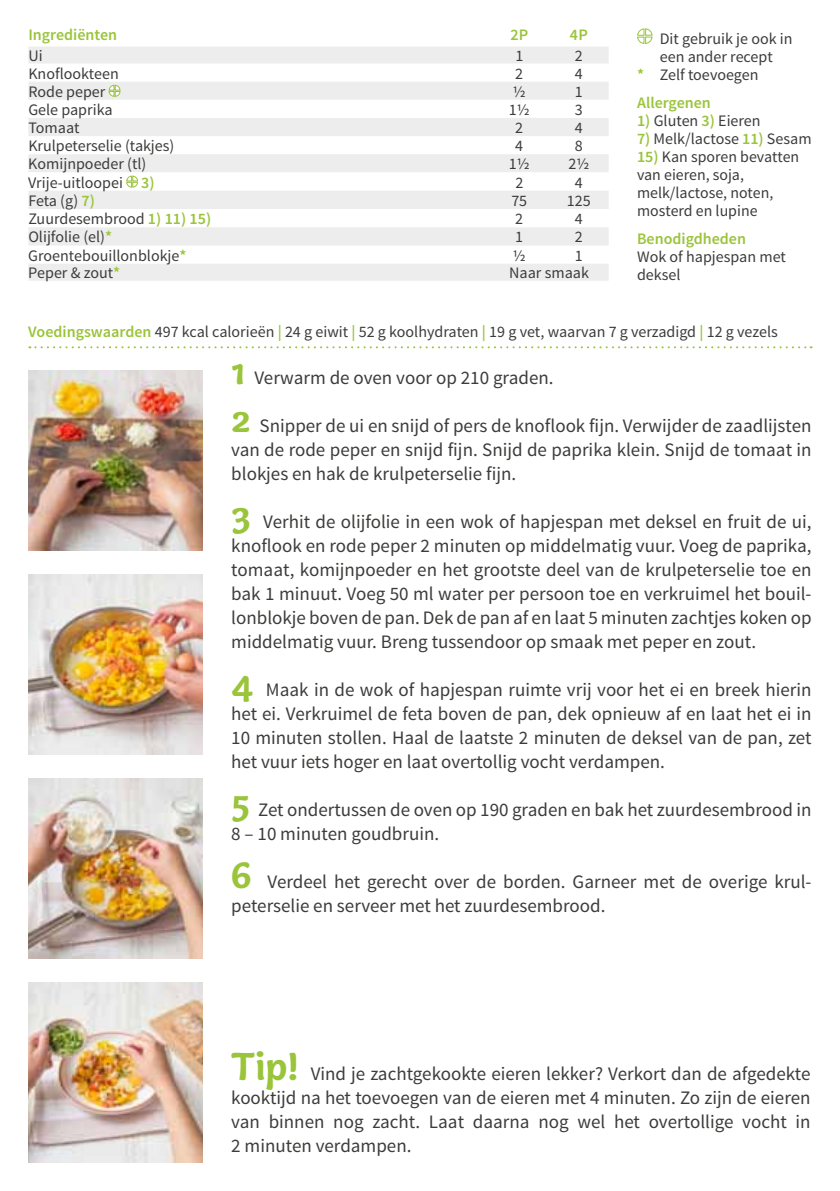
<style>
.page{position:relative;width:840px;height:1191px;background:#fff}
.page>*{position:absolute;margin:0;border:0;box-sizing:border-box;transform-origin:0 0}
.t1{font:19px/24px "Source Sans Pro";color:#3c3c3b;text-align:justify}
.t2{font:16px/18px "Source Sans Pro";color:#3c3c3b}
.t3{font:600 16px "Source Sans Pro";color:#9ac43a}
.s1{font-weight:600;color:#9ac43a}
.s2{font-family:"Capucine Basic";font-weight:700;font-size:40px;color:#9ac43a}
</style>
<div class="page">
<svg style="left:29px;top:346px;width:782px;height:2px"></svg>
<svg style="left:637px;top:28px;width:15px;height:16px"></svg>
<svg style="left:28px;top:47px;width:580px;height:53px;fill:#ededed"></svg>
<svg style="left:28px;top:118px;width:580px;height:65px;fill:#ededed"></svg>
<svg style="left:28px;top:191px;width:580px;height:90px;fill:#ededed"></svg>
<svg style="left:108px;top:84px;width:13px;height:13px"></svg>
<svg style="left:126px;top:175px;width:12px;height:13px"></svg>
<img style="left:28px;top:982px;width:175px;height:180px">
<img style="left:28px;top:778px;width:175px;height:180px">
<img style="left:28px;top:574px;width:175px;height:180px">
<img style="left:28px;top:370px;width:175px;height:180px">
<p class="t3" style="left:28px;top:25px;width:90px">Ingrediënten</p>
<p class="t3" style="left:510px;top:25px;width:19px">2P</p>
<p class="t3" style="left:569px;top:25px;width:19px">4P</p>
<p class="t2" style="left:28px;top:47px;width:16px">Ui</p>
<p class="t2" style="left:515px;top:47px;width:9px">1</p>
<p class="t2" style="left:574px;top:47px;width:9px">2</p>
<p class="t2" style="left:28px;top:65px;width:92px">Knoflookteen</p>
<p class="t2" style="left:515px;top:65px;width:9px">2</p>
<p class="t2" style="left:574px;top:65px;width:9px">4</p>
<p class="t2" style="left:28px;top:83px;width:79px">Rode peper</p>
<p class="t2" style="left:512px;top:83px;width:14px">½</p>
<p class="t2" style="left:574px;top:83px;width:9px">1</p>
<p class="t2" style="left:28px;top:101px;width:86px">Gele paprika</p>
<p class="t2" style="left:508px;top:101px;width:22px">1½</p>
<p class="t2" style="left:574px;top:101px;width:9px">3</p>
<p class="t2" style="left:28px;top:119px;width:53px">Tomaat</p>
<p class="t2" style="left:515px;top:119px;width:9px">2</p>
<p class="t2" style="left:574px;top:119px;width:9px">4</p>
<p class="t2" style="left:28px;top:137px;width:147px">Krulpeterselie (takjes)</p>
<p class="t2" style="left:515px;top:137px;width:9px">4</p>
<p class="t2" style="left:574px;top:137px;width:9px">8</p>
<p class="t2" style="left:28px;top:155px;width:119px">Komijnpoeder (tl)</p>
<p class="t2" style="left:508px;top:155px;width:22px">1½</p>
<p class="t2" style="left:568px;top:155px;width:22px">2½</p>
<p class="t2" style="left:28px;top:173px;width:128px">Vrije-uitloopei <span class="s1">3)</span></p>
<p class="t2" style="left:515px;top:173px;width:9px">2</p>
<p class="t2" style="left:574px;top:173px;width:9px">4</p>
<p class="t2" style="left:28px;top:192px;width:68px">Feta (g) <span class="s1">7)</span></p>
<p class="t2" style="left:511px;top:192px;width:17px">75</p>
<p class="t2" style="left:566px;top:192px;width:25px">125</p>
<p class="t2" style="left:28px;top:210px;width:184px">Zuurdesembrood <span class="s1">1) 11) 15)</span></p>
<p class="t2" style="left:515px;top:210px;width:9px">2</p>
<p class="t2" style="left:574px;top:210px;width:9px">4</p>
<p class="t2" style="left:28px;top:228px;width:85px">Olijfolie (el)<span class="s1">*</span></p>
<p class="t2" style="left:515px;top:228px;width:9px">1</p>
<p class="t2" style="left:574px;top:228px;width:9px">2</p>
<p class="t2" style="left:28px;top:247px;width:159px">Groentebouillonblokje<span class="s1">*</span></p>
<p class="t2" style="left:512px;top:247px;width:14px">½</p>
<p class="t2" style="left:574px;top:247px;width:9px">1</p>
<p class="t2" style="left:28px;top:264px;width:93px">Peper &amp; zout<span class="s1">*</span></p>
<p class="t2" style="left:509px;top:264px;width:81px">Naar smaak</p>
<p class="t2" style="left:659px;top:30px;width:134px">Dit gebruik je ook in</p>
<p class="t2" style="left:659px;top:48px;width:114px">een ander recept</p>
<p class="t2" style="left:636px;top:66px;width:123px"><span class="s1">*</span> Zelf toevoegen</p>
<p class="t3" style="left:636px;top:93px;width:75px">Allergenen</p>
<p class="t2" style="left:636px;top:112px;width:125px"><span class="s1">1)</span> Gluten <span class="s1">3)</span> Eieren</p>
<p class="t2" style="left:636px;top:130px;width:176px"><span class="s1">7)</span> Melk/lactose <span class="s1">11)</span> Sesam</p>
<p class="t2" style="left:636px;top:148px;width:164px"><span class="s1">15)</span> Kan sporen bevatten van eieren, soja, melk/lactose, noten, mosterd en lupine</p>
<p class="t3" style="left:636px;top:229px;width:110px">Benodigdheden</p>
<p class="t2" style="left:636px;top:248px;width:150px">Wok of hapjespan met deksel</p>
<p class="t2" style="left:28px;top:322px;width:750px"><span class="s1">Voedingswaarden</span> 497 kcal calorieën <span class="s1">|</span> 24 g eiwit <span class="s1">|</span> 52 g koolhydraten <span class="s1">|</span> 19 g vet, waarvan 7 g verzadigd <span class="s1">|</span> 12 g vezels</p>
<p class="t1" style="left:231px;top:366px;width:323px"><span class="s2">1</span> Verwarm de oven voor op 210 graden.</p>
<p class="t1" style="left:231px;top:414px;width:581px"><span class="s2">2</span> Snipper de ui en snijd of pers de knoflook fijn. Verwijder de zaadlijsten van de rode peper en snijd fijn. Snijd de paprika klein. Snijd de tomaat in blokjes en hak de krulpeterselie fijn.</p>
<p class="t1" style="left:231px;top:510px;width:581px"><span class="s2">3</span> Verhit de olijfolie in een wok of hapjespan met deksel en fruit de ui, knoflook en rode peper 2 minuten op middelmatig vuur. Voeg de paprika, tomaat, komijnpoeder en het grootste deel van de krulpeterselie toe en bak 1 minuut. Voeg 50 ml water per persoon toe en verkruimel het bouil&shy;lonblokje boven de pan. Dek de pan af en laat 5 minuten zachtjes koken op middelmatig vuur. Breng tussendoor op smaak met peper en zout.</p>
<p class="t1" style="left:231px;top:678px;width:581px"><span class="s2">4</span> Maak in de wok of hapjespan ruimte vrij voor het ei en breek hierin het ei. Verkruimel de feta boven de pan, dek opnieuw af en laat het ei in 10 minuten stollen. Haal de laatste 2 minuten de deksel van de pan, zet het vuur iets hoger en laat overtollig vocht verdampen.</p>
<p class="t1" style="left:231px;top:798px;width:581px"><span class="s2">5</span> Zet ondertussen de oven op 190 graden en bak het zuurdesembrood in<br>8 – 10 minuten goudbruin.</p>
<p class="t1" style="left:231px;top:870px;width:581px"><span class="s2">6</span> Verdeel het gerecht over de borden. Garneer met de overige krul&shy;peterselie en serveer met het zuurdesembrood.</p>
<p class="t1" style="left:231px;top:1062px;width:580px"><span class="s2">Tip!</span> Vind je zachtgekookte eieren lekker? Verkort dan de afgedekte kooktijd na het toevoegen van de eieren met 4 minuten. Zo zijn de eieren van binnen nog zacht. Laat daarna nog wel het overtollige vocht in 2 minuten verdampen.</p>
</div>
